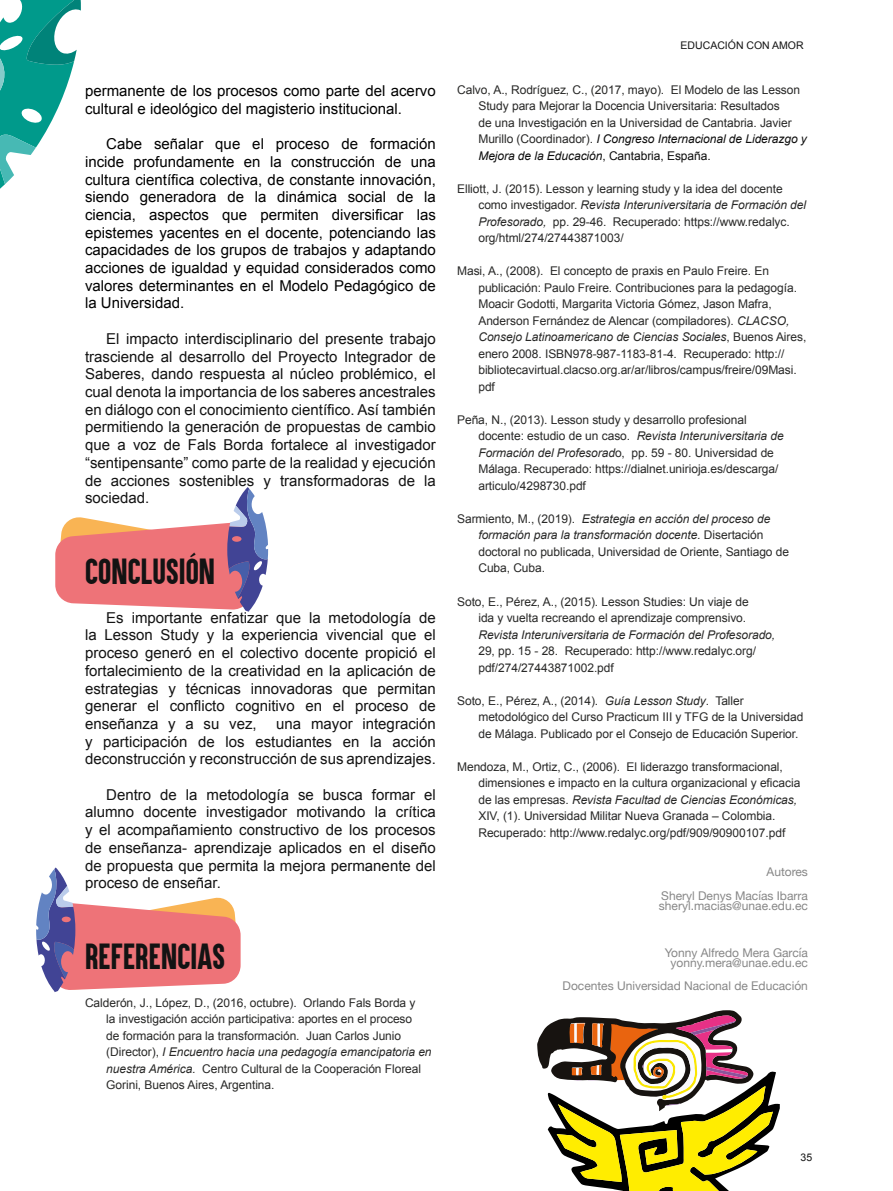
<style>
.page{position:relative;width:893px;height:1191px;background:#fff}
.page>*{position:absolute;margin:0;border:0;box-sizing:border-box;transform-origin:0 0}
.t1{font:30px "Aku&Kamu";letter-spacing:.005em;color:#131313}
.t2{font:15px/17.7px "Arial";color:#131313;text-align:justify}
.t3{font:15px/17.7px "Arial";color:#000}
.t4{font:12px/16.5px "Arial";letter-spacing:-.005em;color:#282827}
.t5{font:12px/23.2px "Helvetica Neue";color:#878787;text-align:right}
.t6{font:italic 12px "Arial";letter-spacing:-.005em;color:#282827}
.t7{font:10.5px "Arial";color:#131313}
.s1{font-style:italic}
.s2{font-style:italic;color:#0d0d0d}
.s3{color:#0d0d0d}
</style>
<div class="page">
<hr style="left:0;top:0;width:1px;height:1191px;background:#00a980">
<svg style="left:55px;top:487px;width:213px;height:124px"></svg>
<svg style="left:36px;top:867px;width:205px;height:125px"></svg>
<svg style="left:0;top:0;width:81px;height:211px"></svg>
<svg style="left:537px;top:1010px;width:242px;height:181px"></svg>
<p class="t3" style="left:85px;top:82px;width:352px">permanente de los procesos como parte del acervo cultural e ideológico del magisterio institucional.</p>
<p class="t3" style="left:85px;top:135px;width:352px;text-align:justify;text-indent:21px">Cabe señalar que el proceso de formación incide profundamente en la construcción de una cultura científica colectiva, de constante innovación, siendo generadora de la dinámica social de la ciencia, aspectos que permiten diversificar las epistemes yacentes en el docente, potenciando las capacidades de los grupos de trabajos y adaptando acciones de igualdad y equidad considerados como valores determinantes en el Modelo Pedagógico de la Universidad.</p>
<p class="t2" style="left:85px;top:330px;width:352px;text-indent:21px">El impacto interdisciplinario del presente trabajo trasciende al desarrollo del Proyecto Integrador de Saberes, dando respuesta al núcleo problémico, el cual denota la importancia de los saberes ancestrales en diálogo con el conocimiento científico. Así también permitiendo la generación de propuestas de cambio que a voz de Fals Borda fortalece al investigador “sentipensante” como parte de la realidad y ejecución de acciones sostenibles y transformadoras de la sociedad.</p>
<h1 class="t1" style="left:85px;top:551px;width:132px">CONCLUSIÓN</h1>
<p class="t2" style="left:85px;top:609px;width:352px;text-indent:21px">Es importante enfatizar que la metodología de la Lesson Study y la experiencia vivencial que el proceso generó en el colectivo docente propició el fortalecimiento de la creatividad en la aplicación de estrategias y técnicas innovadoras que permitan generar el conflicto cognitivo en el proceso de enseñanza y a su vez,</p>
<p class="t2" style="left:85px;top:715px;width:352px;text-indent:191px">una mayor integración y participación de los estudiantes en la acción deconstrucción y reconstrucción de sus aprendizajes.</p>
<p class="t2" style="left:85px;top:786px;width:352px;text-indent:21px">Dentro de la metodología se busca formar el alumno docente investigador motivando la crítica y el acompañamiento constructivo de los procesos de enseñanza- aprendizaje aplicados en el diseño de propuesta que permita la mejora permanente del proceso de enseñar.</p>
<h1 class="t1" style="left:85px;top:936px;width:141px">REFERENCIAS</h1>
<p class="t4" style="left:106px;top:994px;width:327px;text-indent:-21px">Calderón, J., López, D., (2016, octubre). Orlando Fals Borda y<br>la investigación acción participativa: aportes en el proceso<br>de formación para la transformación. Juan Carlos Junio (Director), <span class="s1">I Encuentro hacia una pedagogía emancipatoria en nuestra América.</span> Centro Cultural de la Cooperación Floreal Gorini, Buenos Aires, Argentina.</p>
<p class="t7" style="left:681px;top:39px;width:125px">EDUCACIÓN CON AMOR</p>
<p class="t4" style="left:478px;top:81px;width:330px;text-indent:-21px">Calvo, A., Rodríguez, C., (2017, mayo). El Modelo de las Lesson Study para Mejorar la Docencia Universitaria: Resultados<br>de una Investigación en la Universidad de Cantabria. Javier Murillo (Coordinador). <span class="s2">I Congreso Internacional de Liderazgo y Mejora de la Educación</span><span class="s3">, Cantabria, España.</span></p>
<p class="t4" style="left:478px;top:180px;width:329px;text-indent:-21px">Elliott, J. (2015). Lesson y learning study y la idea del docente como investigador. <span class="s1">Revista Interuniversitaria de Formación del Profesorado,</span> pp. 29-46. Recuperado: https://www.redalyc. org/html/274/27443871003/</p>
<p class="t4" style="left:478px;top:263px;width:329px;text-indent:-21px">Masi, A., (2008). El concepto de praxis en Paulo Freire. En publicación: Paulo Freire. Contribuciones para la pedagogía.<br>Moacir Godotti, Margarita Victoria Gómez, Jason Mafra, Anderson Fernández de Alencar (compiladores). <span class="s1">CLACSO, Consejo Latinoamericano de Ciencias Sociales</span>, Buenos Aires, enero 2008. ISBN978-987-1183-81-4. Recuperado: http:// bibliotecavirtual.clacso.org.ar/ar/libros/campus/freire/09Masi. pdf</p>
<p class="t4" style="left:478px;top:411px;width:307px;text-indent:-21px">Peña, N., (2013). Lesson study y desarrollo profesional docente: estudio de un caso. <span class="s1">Revista Interuniversitaria de Formación del Profesorad</span>o, pp. 59 - 80. Universidad de Málaga. Recuperado: https://dialnet.unirioja.es/descarga/ articulo/4298730.pdf</p>
<p class="t4" style="left:478px;top:510px;width:312px;text-indent:-21px">Sarmiento, M., (2019). <span class="s1">Estrategia en acción del proceso de formación para la transformación docente.</span> Disertación doctoral no publicada, Universidad de Oriente, Santiago de Cuba, Cuba.</p>
<p class="t4" style="left:457px;top:593px;width:293px;text-align:right">Soto, E., Pérez, A., (2015). Lesson Studies: Un viaje de ida y vuelta recreando el aprendizaje comprensivo.</p>
<p class="t6" style="left:478px;top:626px;width:298px">Revista Interuniversitaria de Formación del Profesorado,</p>
<p class="t4" style="left:478px;top:642px;width:279px">29, pp. 15 - 28. Recuperado: http://www.redalyc.org/ pdf/274/27443871002.pdf</p>
<p class="t4" style="left:478px;top:692px;width:327px;text-indent:-21px">Soto, E., Pérez, A., (2014). <span class="s1">Guía Lesson Study</span>. Taller metodológico del Curso Practicum III y TFG de la Universidad de Málaga. Publicado por el Consejo de Educación Superior.</p>
<p class="t4" style="left:478px;top:758px;width:323px;text-indent:-21px">Mendoza, M., Ortiz, C., (2006). El liderazgo transformacional, dimensiones e impacto en la cultura organizacional y eficacia de las empresas. <span class="s1">Revista Facultad de Ciencias Económicas, </span>XIV, (1). Universidad Militar Nueva Granada – Colombia.<br>Recuperado: http://www.redalyc.org/pdf/909/90900107.pdf</p>
<p class="t5" style="left:661px;top:861px;width:148px">Autores<br>Sheryl Denys Macías Ibarra</p>
<p class="t5" style="left:659px;top:895px;width:150px">sheryl.macias@unae.edu.ec</p>
<p class="t5" style="left:665px;top:947px;width:145px;line-height:10.5px;text-align:center">Yonny Alfredo Mera García yonny.mera@unae.edu.ec</p>
<p class="t5" style="left:563px;top:975px;width:247px">Docentes Universidad Nacional de Educación</p>
<p class="t7" style="left:800px;top:1150px;width:13px">35</p>
</div>
